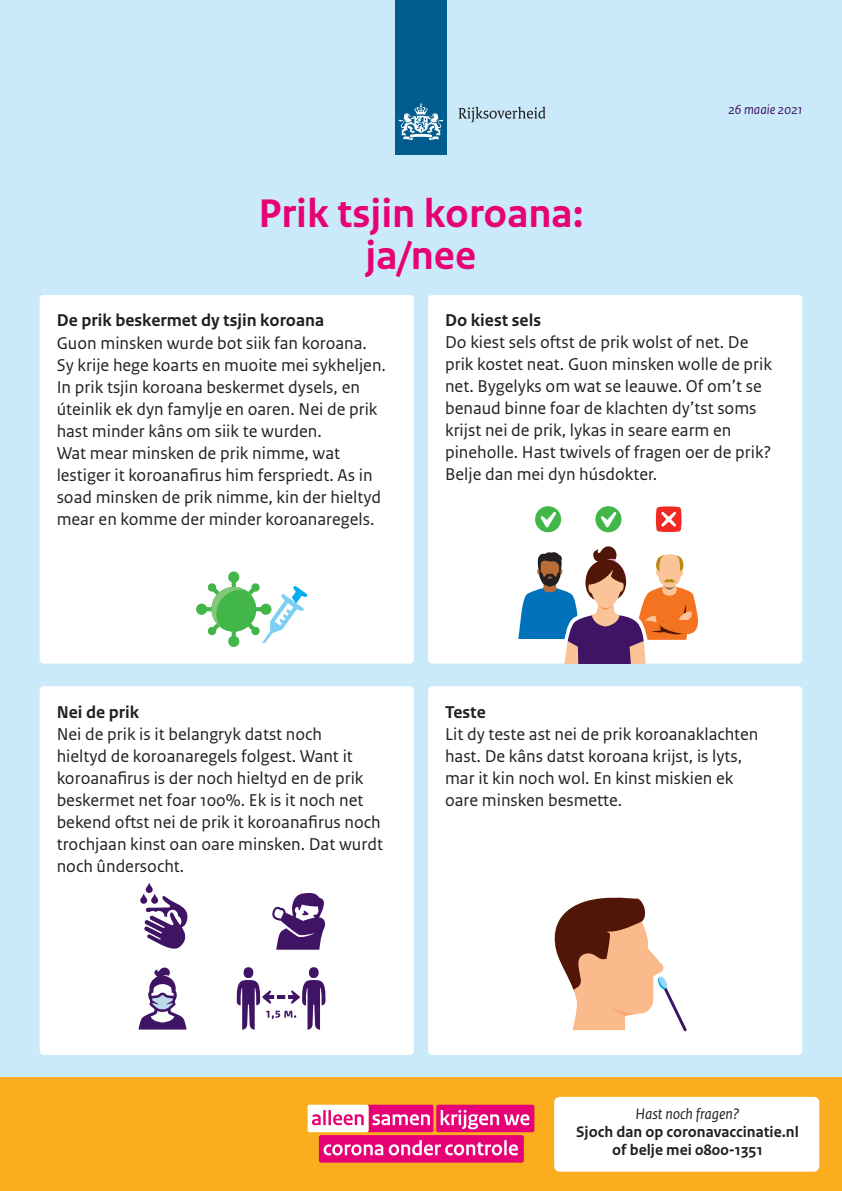
<style>
.page{position:relative;width:842px;height:1191px;background:#cbeaf9}
.page>*{position:absolute;margin:0;border:0;box-sizing:border-box;transform-origin:0 0}
.t1{font:700 42px/42px "Rijksoverheid Sans Text";color:#e60275;text-align:center}
.t2{font:18px/22px "Rijksoverheid Sans Text";color:#231f20}
.t3{font:700 18px "Rijksoverheid Sans Text";color:#231f20}
.t4{font:700 16px/18px "Rijksoverheid Sans Text";color:#231f20;text-align:center}
.t5{font:italic 16px "Rijksoverheid Sans Text";color:#231f20}
.t6{font:italic 14px "Rijksoverheid Sans Text";color:#3f1464}
</style>
<div class="page">
<div style="left:0;top:1077px;width:842px;height:114px;background:#faad1e"></div>
<div style="left:554px;top:1096px;width:265px;height:75px;background:#fff;border-radius:5px"></div>
<div style="left:308px;top:1104px;width:61px;height:28px;background:#fff;border-radius:2px"></div>
<div style="left:40px;top:295px;width:374px;height:368px;background:#fff;border-radius:4px"></div>
<div style="left:40px;top:686px;width:374px;height:368px;background:#fff;border-radius:4px"></div>
<div style="left:428px;top:295px;width:374px;height:368px;background:#fff;border-radius:4px"></div>
<div style="left:428px;top:686px;width:374px;height:368px;background:#fff;border-radius:4px"></div>
<div style="left:395px;top:0;width:52px;height:155px;background:#015c8f"></div>
<svg style="left:399px;top:103px;width:44px;height:37px"></svg>
<svg style="left:459px;top:107px;width:86px;height:15px"></svg>
<div style="left:595px;top:506px;width:26px;height:26px;background:#42b649;border-radius:50%"></div>
<svg style="left:601px;top:512px;width:15px;height:15px"></svg>
<div style="left:535px;top:506px;width:26px;height:26px;background:#42b649;border-radius:50%"></div>
<svg style="left:540px;top:512px;width:16px;height:15px"></svg>
<svg style="left:656px;top:506px;width:25px;height:26px"></svg>
<svg style="left:518px;top:546px;width:180px;height:117px"></svg>
<svg style="left:196px;top:571px;width:112px;height:76px"></svg>
<svg style="left:554px;top:897px;width:133px;height:134px"></svg>
<svg style="left:138px;top:967px;width:49px;height:62px"></svg>
<div style="left:244px;top:967px;width:9px;height:11px;background:#3f1464;border-radius:50%"></div>
<div style="left:309px;top:967px;width:10px;height:11px;background:#3f1464;border-radius:50%"></div>
<svg style="left:236px;top:980px;width:90px;height:49px"></svg>
<svg style="left:140px;top:883px;width:48px;height:66px"></svg>
<svg style="left:272px;top:893px;width:54px;height:56px"></svg>
<div style="left:436px;top:1104px;width:98px;height:28px;background:#e60275;border-radius:2px"></div>
<div style="left:319px;top:1135px;width:205px;height:27px;background:#e60275;border-radius:2px"></div>
<svg style="left:312px;top:1114px;width:9px;height:11px"></svg>
<hr style="left:323px;top:1110px;width:3px;height:15px;background:#e60275">
<hr style="left:328px;top:1110px;width:3px;height:15px;background:#e60275">
<svg style="left:333px;top:1104px;width:100px;height:28px"></svg>
<svg style="left:441px;top:1110px;width:88px;height:19px"></svg>
<svg style="left:324px;top:1144px;width:59px;height:11px"></svg>
<svg style="left:389px;top:1140px;width:113px;height:15px"></svg>
<hr style="left:504px;top:1140px;width:3px;height:15px;background:#fff">
<svg style="left:509px;top:1144px;width:9px;height:11px"></svg>
<h1 class="t1" style="left:258px;top:193px;width:327px">Prik tsjin koroana: ja/nee</h1>
<p class="t6" style="left:729px;top:102px;width:75px">26 maaie 2021</p>
<h5 class="t3" style="left:57px;top:310px;width:269px">De prik beskermet dy tsjin koroana</h5>
<p class="t2" style="left:57px;top:332px;width:331px">Guon minsken wurde bot siik fan koroana.<br>Sy krije hege koarts en muoite mei sykheljen.<br>In prik tsjin koroana beskermet dysels, en úteinlik ek dyn famylje en oaren. Nei de prik hast minder kâns om siik te wurden.<br>Wat mear minsken de prik nimme, wat lestiger it koroanafrus him ferspriedt. As in soad minsken de prik nimme, kin der hieltyd mear en komme der minder koroanaregels.</p>
<h5 class="t3" style="left:445px;top:310px;width:97px">Do kiest sels</h5>
<p class="t2" style="left:445px;top:332px;width:328px">Do kiest sels ofst de prik wolst of net. De prik kostet neat. Guon minsken wolle de prik net. Bygelyks om wat se leauwe. Of om’t se benaud binne foar de klachten dy’tst soms krijst nei de prik, lykas in seare earm en pineholle. Hast twivels of fragen oer de prik?<br>Belje dan mei dyn húsdokter.</p>
<h5 class="t3" style="left:57px;top:701px;width:84px">Nei de prik</h5>
<p class="t2" style="left:57px;top:723px;width:328px">Nei de prik is it belangryk datst noch<br>hieltyd de koroanaregels folgest. Want it koroanafrus is der noch hieltyd en de prik beskermet net foar 100%. Ek is it noch net bekend ofst nei de prik it koroanafrus noch trochjaan kinst oan oare minsken. Dat wurdt noch ûndersocht.</p>
<h5 class="t3" style="left:445px;top:701px;width:42px">Teste</h5>
<p class="t2" style="left:445px;top:723px;width:315px">Lit dy teste ast nei de prik koroanaklachten hast. De kâns datst koroana krijst, is lyts, mar it kin noch wol. En kinst miskien ek oare minsken besmete.</p>
<p class="t5" style="left:635px;top:1104px;width:106px">Hast noch fragen?</p>
<p class="t4" style="left:576px;top:1123px;width:224px">Sjoch dan op coronavaccinatie.nl of belje mei 0800-1351</p>
</div>
